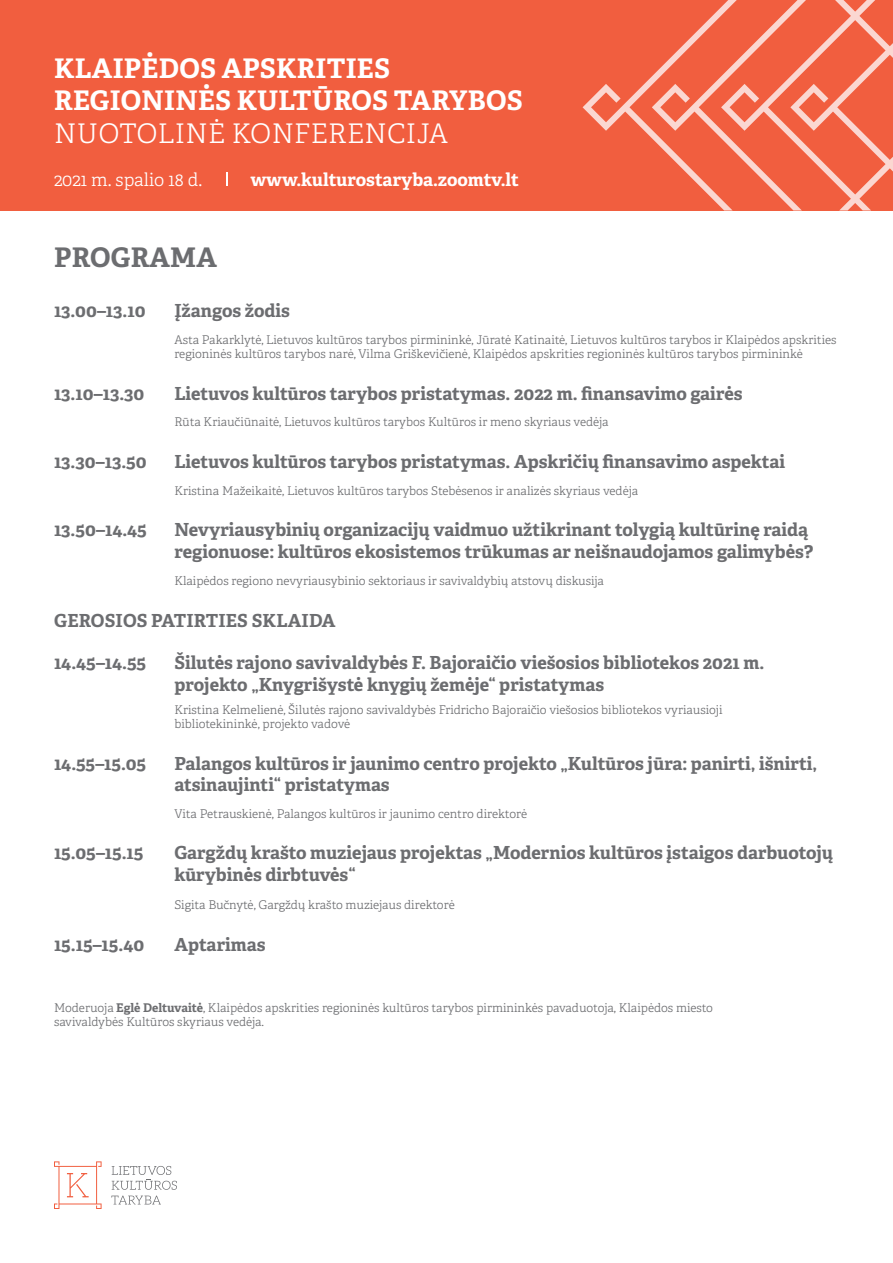
<style>
.page{position:relative;width:893px;height:1263px;background:#fff}
.page>*{position:absolute;margin:0;border:0;box-sizing:border-box;transform-origin:0 0}
.t1{font:700 27px/32.4px "Adelle";letter-spacing:.01em;color:#fff}
.t2{font:300 27px "Adelle";letter-spacing:.01em;color:#fff}
.t3{font:700 27px "Adelle";letter-spacing:.01em;color:#6c6d70}
.t4{font:700 18px/21.6px "Adelle";color:#6c6d70}
.t5{font:700 18px "Adelle";color:#fff}
.t6{font:300 18px "Adelle";color:#fff}
.t7{font:300 12px/14.4px "Adelle";color:#6c6d70}
.s1{font-weight:700}
</style>
<div class="page">
<div style="left:0;top:0;width:893px;height:210px;background:#f15e3f"></div>
<svg style="left:583px;top:76px;width:69px;height:62px"></svg>
<svg style="left:652px;top:0;width:241px;height:210px"></svg>
<svg style="left:111px;top:1166px;width:66px;height:38px"></svg>
<svg style="left:54px;top:1161px;width:48px;height:48px"></svg>
<svg style="left:226px;top:172px;width:1px;height:14px"></svg>
<p class="t1" style="left:54px;top:52px;width:470px">KLAIPĖDOS APSKRITIES<br>REGIONINĖS KULTŪROS TARYBOS</p>
<p class="t2" style="left:54px;top:117px;width:395px">NUOTOLINĖ KONFERENCIJA</p>
<p class="t6" style="left:54px;top:169px;width:150px">2021 m. spalio 18 d.</p>
<p class="t5" style="left:250px;top:168px;width:270px">www.kulturostaryba.zoomtv.lt</p>
<p class="t3" style="left:54px;top:240px;width:164px">PROGRAMA</p>
<p class="t4" style="left:54px;top:300px;width:93px">13.00–13.10</p>
<p class="t4" style="left:174px;top:300px;width:117px">Įžangos žodis</p>
<p class="t7" style="left:174px;top:332px;width:664px">Asta Pakarklytė, Lietuvos kultūros tarybos pirmininkė, Jūratė Katinaitė, Lietuvos kultūros tarybos ir Klaipėdos apskrities regioninės kultūros tarybos narė, Vilma Griškevičienė, Klaipėdos apskrities regioninės kultūros tarybos pirmininkė</p>
<p class="t4" style="left:54px;top:382px;width:92px">13.10–13.30</p>
<p class="t4" style="left:174px;top:382px;width:570px">Lietuvos kultūros tarybos pristatymas. 2022 m. finansavimo gairės</p>
<p class="t7" style="left:174px;top:415px;width:436px">Rūta Kriaučiūnaitė, Lietuvos kultūros tarybos Kultūros ir meno skyriaus vedėja</p>
<p class="t4" style="left:54px;top:451px;width:94px">13.30–13.50</p>
<p class="t4" style="left:174px;top:451px;width:612px">Lietuvos kultūros tarybos pristatymas. Apskričių finansavimo aspektai</p>
<p class="t7" style="left:174px;top:484px;width:465px">Kristina Mažeikaitė, Lietuvos kultūros tarybos Stebėsenos ir analizės skyriaus vedėja</p>
<p class="t4" style="left:54px;top:519px;width:95px">13.50–14.45</p>
<p class="t4" style="left:174px;top:519px;width:640px">Nevyriausybinių organizacijų vaidmuo užtikrinant tolygią kultūrinę raidą regionuose: kultūros ekosistemos trūkumas ar neišnaudojamos galimybės?</p>
<p class="t7" style="left:174px;top:573px;width:431px">Klaipėdos regiono nevyriausybinio sektoriaus ir savivaldybių atstovų diskusija</p>
<p class="t4" style="left:54px;top:610px;width:283px">GEROSIOS PATIRTIES SKLAIDA</p>
<p class="t4" style="left:54px;top:652px;width:94px">14.45–14.55</p>
<p class="t4" style="left:174px;top:652px;width:591px">Šilutės rajono savivaldybės F. Bajoraičio viešosios bibliotekos 2021 m. projekto „Knygrišystė knygių žemėje“ pristatymas</p>
<p class="t7" style="left:174px;top:703px;width:550px">Kristina Kelmelienė, Šilutės rajono savivaldybės Fridricho Bajoraičio viešosios bibliotekos vyriausioji bibliotekininkė, projekto vadovė</p>
<p class="t4" style="left:54px;top:753px;width:94px">14.55–15.05</p>
<p class="t4" style="left:174px;top:753px;width:644px">Palangos kultūros ir jaunimo centro projekto „Kultūros jūra: panirti, išnirti, atsinaujinti“ pristatymas</p>
<p class="t7" style="left:174px;top:806px;width:354px">Vita Petrauskienė, Palangos kultūros ir jaunimo centro direktorė</p>
<p class="t4" style="left:54px;top:842px;width:91px">15.05–15.15</p>
<p class="t4" style="left:174px;top:842px;width:660px">Gargždų krašto muziejaus projektas „Modernios kultūros įstaigos darbuotojų kūrybinės dirbtuvės“</p>
<p class="t7" style="left:174px;top:898px;width:282px">Sigita Bučnytė, Gargždų krašto muziejaus direktorė</p>
<p class="t4" style="left:54px;top:933px;width:92px">15.15–15.40</p>
<p class="t4" style="left:174px;top:933px;width:93px">Aptarimas</p>
<p class="t7" style="left:54px;top:1001px;width:660px">Moderuoja <span class="s1">Eglė Deltuvaitė</span>, Klaipėdos apskrities regioninės kultūros tarybos pirmininkės pavaduotoja, Klaipėdos miesto savivaldybės Kultūros skyriaus vedėja.</p>
</div>
